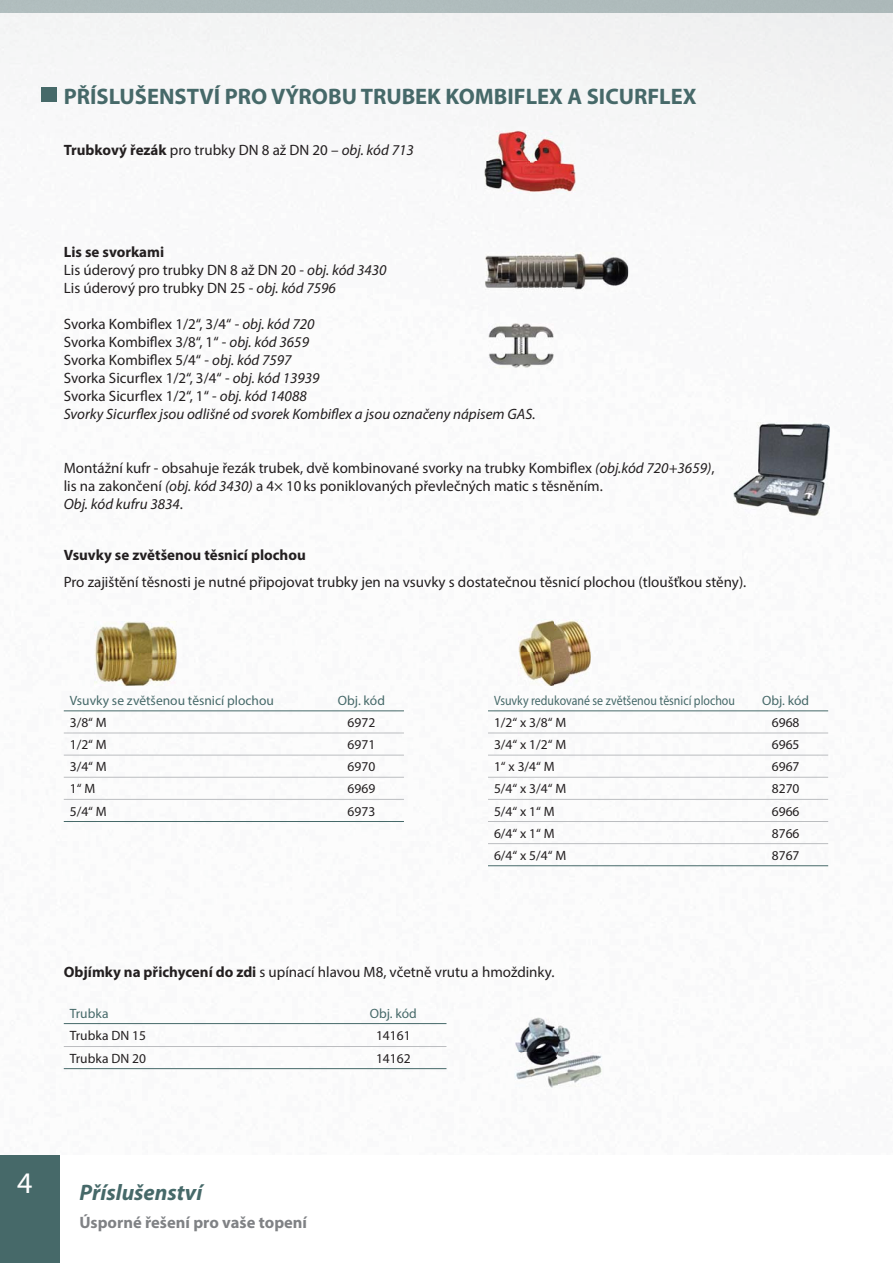
<style>
.page{position:relative;width:893px;height:1263px;background:#fff}
.page>*{position:absolute;margin:0;border:0;box-sizing:border-box;transform-origin:0 0}
.t1{font:30px "Myriad Pro";color:#fff}
.t2{font:700 22.5px "Myriad Pro";color:#466969}
.t3{font:italic 700 22.5px "Myriad Pro";color:#466969}
.t4{font:700 16.5px "Myriad Pro";color:#808285}
.t5{font:15px/18px "Myriad Pro";color:#231f20}
.t6{font:italic 15px/18px "Myriad Pro";color:#231f20}
.t7{font:700 15px "Myriad Pro";color:#231f20}
.t8{font:13.5px "Myriad Pro";color:#231f20}
.t9{font:13.5px "Myriad Pro";color:#466969}
.t10{font:13.5px "Myriad Pro";color:#466969;scale:.88 1}
.s1{font-weight:700}
.s2{font-style:italic}
.s3{font-style:normal}
</style>
<div class="page">
<div style="left:0;top:1155px;width:60px;height:108px;background:#466969"></div>
<div style="left:0;top:0;width:893px;height:13px;background:#afbcbd"></div>
<div style="left:41px;top:87px;width:16px;height:15px;background:#466969"></div>
<img style="left:488px;top:324px;width:65px;height:44px">
<hr style="left:64px;top:733px;width:255px;height:1px;background:#bbbdc0">
<hr style="left:64px;top:755px;width:255px;height:1px;background:#bbbdc0">
<hr style="left:319px;top:733px;width:85px;height:1px;background:#bbbdc0">
<hr style="left:319px;top:755px;width:85px;height:1px;background:#bbbdc0">
<hr style="left:64px;top:777px;width:255px;height:1px;background:#bbbdc0">
<hr style="left:64px;top:799px;width:255px;height:1px;background:#bbbdc0">
<hr style="left:319px;top:777px;width:85px;height:1px;background:#bbbdc0">
<hr style="left:319px;top:799px;width:85px;height:1px;background:#bbbdc0">
<hr style="left:64px;top:710px;width:340px;height:1px;background:#466969">
<hr style="left:64px;top:821px;width:340px;height:1px;background:#466969">
<hr style="left:488px;top:733px;width:340px;height:1px;background:#bbbdc0">
<hr style="left:488px;top:755px;width:340px;height:1px;background:#bbbdc0">
<hr style="left:488px;top:777px;width:340px;height:1px;background:#bbbdc0">
<hr style="left:488px;top:799px;width:340px;height:1px;background:#bbbdc0">
<hr style="left:488px;top:821px;width:340px;height:1px;background:#bbbdc0">
<hr style="left:488px;top:843px;width:340px;height:1px;background:#bbbdc0">
<hr style="left:488px;top:710px;width:340px;height:1px;background:#466969">
<hr style="left:488px;top:865px;width:340px;height:1px;background:#466969">
<img style="left:519px;top:620px;width:72px;height:66px">
<img style="left:95px;top:621px;width:81px;height:65px">
<img style="left:514px;top:1017px;width:88px;height:72px">
<img style="left:733px;top:422px;width:96px;height:94px">
<hr style="left:64px;top:1046px;width:382px;height:1px;background:#bbbdc0">
<hr style="left:64px;top:1023px;width:382px;height:1px;background:#466969">
<hr style="left:64px;top:1068px;width:382px;height:1px;background:#466969">
<img style="left:485px;top:252px;width:143px;height:40px">
<img style="left:485px;top:130px;width:90px;height:64px">
<h2 class="t2" style="left:64px;top:88px;width:634px">PŘÍSLUŠENSTVÍ PRO VÝROBU TRUBEK KOMBIFLEX A SICURFLEX</h2>
<p class="t5" style="left:64px;top:142px;width:352px"><span class="s1">Trubkový řezák</span> pro trubky DN 8 až DN 20 – <span class="s2">obj. kód 713</span></p>
<p class="t5" style="left:64px;top:244px;width:324px"><span class="s1">Lis se svorkami<br></span>Lis úderový pro trubky DN 8 až DN 20 - <span class="s2">obj. kód 3430<br></span>Lis úderový pro trubky DN 25 - <span class="s2">obj. kód 7596</span></p>
<p class="t6" style="left:64px;top:316px;width:473px"><span class="s3">Svorka Kombiflex 1/2“, 3/4“ -</span> obj. kód 720<br><span class="s3">Svorka Kombiflex 3/8“, 1“ -</span> obj. kód 3659<br><span class="s3">Svorka Kombiflex 5/4“ -</span> obj. kód 7597<br><span class="s3">Svorka Sicurflex 1/2“, 3/4“ -</span> obj. kód 13939<br><span class="s3">Svorka Sicurflex 1/2“, 1“ -</span> obj. kód 14088<br>Svorky Sicurflex jsou odlišné od svorek Kombiflex a jsou označeny nápisem GAS.</p>
<p class="t5" style="left:64px;top:460px;width:652px">Montážní kufr - obsahuje řezák trubek, dvě kombinované svorky na trubky Kombiflex <span class="s2">(obj.kód 720+3659)</span>, lis na zakončení <span class="s2">(obj. kód 3430)</span> a 4× 10 ks poniklovaných převlečných matic s těsněním.<br><span class="s2">Obj. kód kufru 3834</span>.</p>
<p class="t7" style="left:64px;top:549px;width:244px">Vsuvky se zvětšenou těsnicí plochou</p>
<p class="t5" style="left:64px;top:574px;width:684px">Pro zajištění těsnosti je nutné připojovat trubky jen na vsuvky s dostatečnou těsnicí plochou (tloušťkou stěny).</p>
<p class="t9" style="left:70px;top:695px;width:206px">Vsuvky se zvětšenou těsnicí plochou</p>
<p class="t9" style="left:338px;top:695px;width:49px">Obj. kód</p>
<p class="t8" style="left:70px;top:717px;width:38px">3/8“ M</p>
<p class="t8" style="left:348px;top:717px;width:29px">6972</p>
<p class="t8" style="left:70px;top:739px;width:38px">1/2“ M</p>
<p class="t8" style="left:348px;top:739px;width:29px">6971</p>
<p class="t8" style="left:70px;top:762px;width:38px">3/4“ M</p>
<p class="t8" style="left:348px;top:762px;width:29px">6970</p>
<p class="t8" style="left:70px;top:784px;width:27px">1“ M</p>
<p class="t8" style="left:348px;top:784px;width:29px">6969</p>
<p class="t8" style="left:70px;top:806px;width:38px">5/4“ M</p>
<p class="t8" style="left:348px;top:806px;width:29px">6973</p>
<p class="t10" style="left:494px;top:695px;width:275px">Vsuvky redukované se zvětšenou těsnicí plochou</p>
<p class="t9" style="left:762px;top:695px;width:49px">Obj. kód</p>
<p class="t8" style="left:494px;top:717px;width:74px">1/2“ x 3/8“ M</p>
<p class="t8" style="left:772px;top:717px;width:29px">6968</p>
<p class="t8" style="left:494px;top:739px;width:74px">3/4“ x 1/2“ M</p>
<p class="t8" style="left:772px;top:739px;width:29px">6965</p>
<p class="t8" style="left:494px;top:762px;width:62px">1“ x 3/4“ M</p>
<p class="t8" style="left:772px;top:762px;width:29px">6967</p>
<p class="t8" style="left:494px;top:784px;width:74px">5/4“ x 3/4“ M</p>
<p class="t8" style="left:772px;top:784px;width:29px">8270</p>
<p class="t8" style="left:494px;top:806px;width:62px">5/4“ x 1“ M</p>
<p class="t8" style="left:772px;top:806px;width:29px">6966</p>
<p class="t8" style="left:494px;top:828px;width:62px">6/4“ x 1“ M</p>
<p class="t8" style="left:772px;top:828px;width:29px">8766</p>
<p class="t8" style="left:494px;top:850px;width:74px">6/4“ x 5/4“ M</p>
<p class="t8" style="left:772px;top:850px;width:29px">8767</p>
<p class="t5" style="left:64px;top:964px;width:492px"><span class="s1">Objímky na přichycení do zdi</span> s upínací hlavou M8, včetně vrutu a hmoždinky.</p>
<p class="t9" style="left:70px;top:1008px;width:40px">Trubka</p>
<p class="t9" style="left:370px;top:1008px;width:49px">Obj. kód</p>
<p class="t8" style="left:70px;top:1030px;width:78px">Trubka DN 15</p>
<p class="t8" style="left:376px;top:1030px;width:36px">14161</p>
<p class="t8" style="left:70px;top:1053px;width:78px">Trubka DN 20</p>
<p class="t8" style="left:376px;top:1053px;width:36px">14162</p>
<h1 class="t1" style="left:17px;top:1172px;width:17px">4</h1>
<h2 class="t3" style="left:80px;top:1183px;width:124px">Příslušenství</h2>
<p class="t4" style="left:80px;top:1216px;width:229px">Úsporné řešení pro vaše topení</p>
</div>
